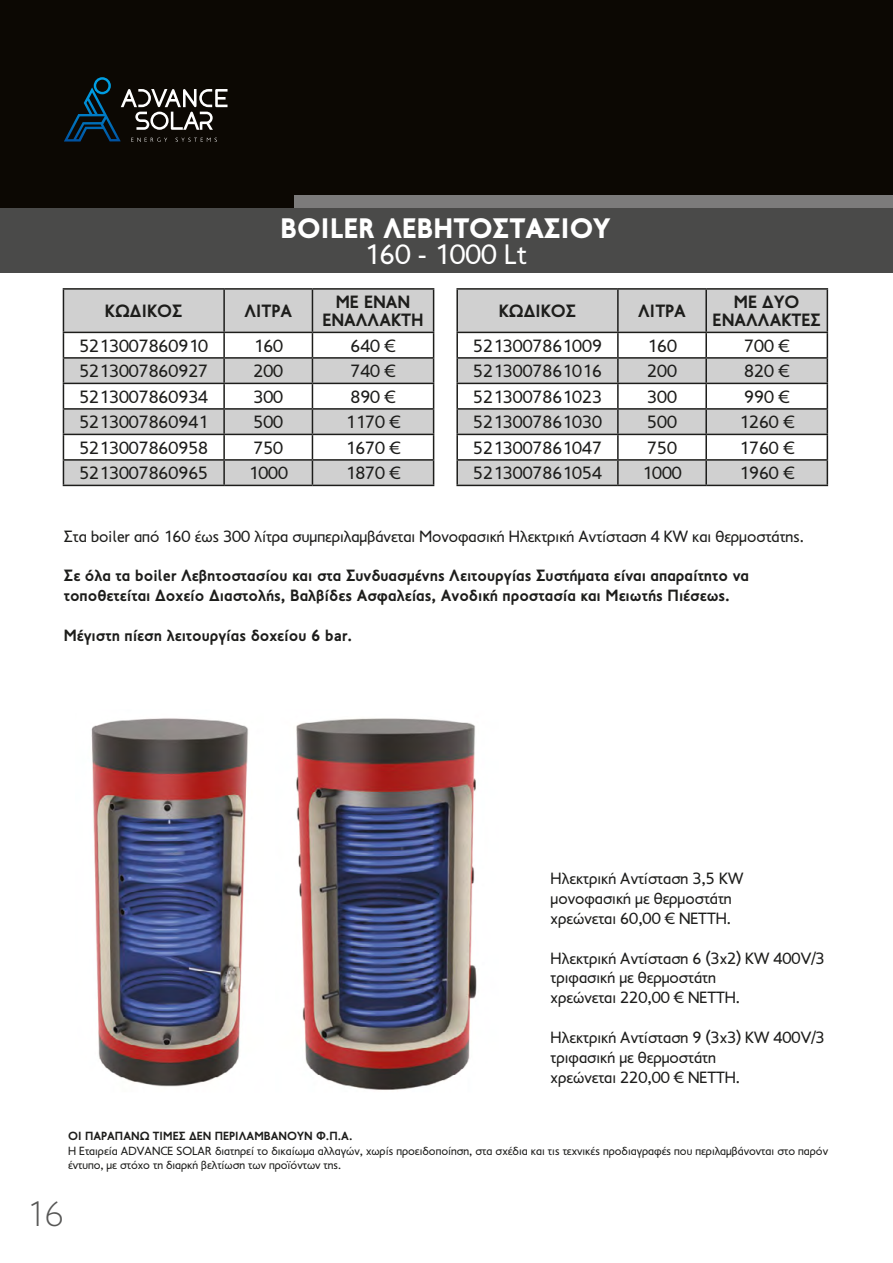
<style>
.page{position:relative;width:893px;height:1263px;background:#fff}
.page>*{position:absolute;margin:0;border:0;box-sizing:border-box;transform-origin:0 0}
.t1{font:100 36px "PF Transport";color:#575756}
.t2{font:900 28.5px "PF Transport";color:#fff}
.t3{font:28.5px "PF Transport";color:#fff}
.t4{font:18px "PF Transport";color:#1d1d1b}
.t5{font:700 18px/18px "PF Transport";color:#1d1d1b;text-align:center}
.t6{font:16.5px/19.8px "PF Transport";color:#1d1d1b}
.t7{font:700 16.5px/19.8px "PF Transport";color:#1d1d1b}
.t8{font:12px/14.4px "PF Transport";color:#1d1d1b}
.t9{font:700 12px "PF Transport";color:#1d1d1b}
</style>
<div class="page">
<div style="left:0;top:189px;width:893px;height:19px;background:#7c7b7b"></div>
<div style="left:0;top:0;width:893px;height:194px;background:#0c0803"></div>
<div style="left:0;top:0;width:293px;height:208px;background:#0c0803"></div>
<svg style="left:64px;top:77px;width:164px;height:65px"></svg>
<div style="left:0;top:209px;width:893px;height:64px;background:#4a4a49"></div>
<svg style="left:64px;top:290px;width:369px;height:195px;fill:#d0d0d0"></svg>
<hr style="left:63px;top:288px;width:161px;height:2px;background:#1d1d1b">
<hr style="left:63px;top:290px;width:1px;height:42px;background:#1d1d1b">
<hr style="left:224px;top:288px;width:88px;height:2px;background:#1d1d1b">
<hr style="left:223px;top:290px;width:2px;height:42px;background:#1d1d1b">
<hr style="left:312px;top:288px;width:122px;height:2px;background:#1d1d1b">
<hr style="left:312px;top:290px;width:1px;height:42px;background:#1d1d1b">
<hr style="left:433px;top:290px;width:1px;height:42px;background:#1d1d1b">
<hr style="left:63px;top:332px;width:161px;height:1px;background:#1d1d1b">
<hr style="left:224px;top:332px;width:88px;height:1px;background:#1d1d1b">
<hr style="left:223px;top:333px;width:2px;height:24px;background:#1d1d1b">
<hr style="left:312px;top:332px;width:122px;height:1px;background:#1d1d1b">
<hr style="left:63px;top:357px;width:161px;height:2px;background:#1d1d1b">
<hr style="left:224px;top:357px;width:88px;height:2px;background:#1d1d1b">
<hr style="left:223px;top:359px;width:2px;height:24px;background:#1d1d1b">
<hr style="left:312px;top:357px;width:122px;height:2px;background:#1d1d1b">
<hr style="left:63px;top:383px;width:161px;height:1px;background:#1d1d1b">
<hr style="left:224px;top:383px;width:88px;height:1px;background:#1d1d1b">
<hr style="left:223px;top:384px;width:2px;height:24px;background:#1d1d1b">
<hr style="left:312px;top:383px;width:122px;height:1px;background:#1d1d1b">
<hr style="left:63px;top:408px;width:161px;height:2px;background:#1d1d1b">
<hr style="left:224px;top:408px;width:88px;height:2px;background:#1d1d1b">
<hr style="left:223px;top:410px;width:2px;height:24px;background:#1d1d1b">
<hr style="left:312px;top:408px;width:122px;height:2px;background:#1d1d1b">
<hr style="left:63px;top:434px;width:161px;height:1px;background:#1d1d1b">
<hr style="left:224px;top:434px;width:88px;height:1px;background:#1d1d1b">
<hr style="left:223px;top:435px;width:2px;height:24px;background:#1d1d1b">
<hr style="left:312px;top:434px;width:122px;height:1px;background:#1d1d1b">
<hr style="left:63px;top:459px;width:161px;height:2px;background:#1d1d1b">
<svg style="left:63px;top:333px;width:1px;height:152px"></svg>
<hr style="left:224px;top:459px;width:88px;height:2px;background:#1d1d1b">
<hr style="left:223px;top:461px;width:2px;height:24px;background:#1d1d1b">
<hr style="left:312px;top:459px;width:122px;height:2px;background:#1d1d1b">
<svg style="left:312px;top:333px;width:1px;height:152px"></svg>
<svg style="left:433px;top:333px;width:1px;height:152px"></svg>
<hr style="left:63px;top:485px;width:161px;height:1px;background:#1d1d1b">
<hr style="left:224px;top:485px;width:88px;height:1px;background:#1d1d1b">
<hr style="left:312px;top:485px;width:122px;height:1px;background:#1d1d1b">
<svg style="left:458px;top:290px;width:369px;height:195px;fill:#d0d0d0"></svg>
<hr style="left:456px;top:288px;width:162px;height:2px;background:#1d1d1b">
<hr style="left:456px;top:290px;width:2px;height:42px;background:#1d1d1b">
<hr style="left:618px;top:288px;width:88px;height:2px;background:#1d1d1b">
<hr style="left:617px;top:290px;width:2px;height:42px;background:#1d1d1b">
<hr style="left:706px;top:288px;width:122px;height:2px;background:#1d1d1b">
<hr style="left:705px;top:290px;width:2px;height:42px;background:#1d1d1b">
<hr style="left:827px;top:290px;width:1px;height:42px;background:#1d1d1b">
<hr style="left:456px;top:332px;width:162px;height:1px;background:#1d1d1b">
<hr style="left:456px;top:333px;width:2px;height:24px;background:#1d1d1b">
<hr style="left:618px;top:332px;width:88px;height:1px;background:#1d1d1b">
<hr style="left:617px;top:333px;width:2px;height:24px;background:#1d1d1b">
<hr style="left:706px;top:332px;width:122px;height:1px;background:#1d1d1b">
<hr style="left:705px;top:333px;width:2px;height:24px;background:#1d1d1b">
<hr style="left:456px;top:357px;width:162px;height:2px;background:#1d1d1b">
<hr style="left:456px;top:359px;width:2px;height:24px;background:#1d1d1b">
<hr style="left:618px;top:357px;width:88px;height:2px;background:#1d1d1b">
<hr style="left:617px;top:359px;width:2px;height:24px;background:#1d1d1b">
<hr style="left:706px;top:357px;width:122px;height:2px;background:#1d1d1b">
<hr style="left:705px;top:359px;width:2px;height:24px;background:#1d1d1b">
<hr style="left:456px;top:383px;width:162px;height:1px;background:#1d1d1b">
<hr style="left:456px;top:384px;width:2px;height:24px;background:#1d1d1b">
<hr style="left:618px;top:383px;width:88px;height:1px;background:#1d1d1b">
<hr style="left:617px;top:384px;width:2px;height:24px;background:#1d1d1b">
<hr style="left:706px;top:383px;width:122px;height:1px;background:#1d1d1b">
<hr style="left:705px;top:384px;width:2px;height:24px;background:#1d1d1b">
<hr style="left:456px;top:408px;width:162px;height:2px;background:#1d1d1b">
<hr style="left:456px;top:410px;width:2px;height:24px;background:#1d1d1b">
<hr style="left:618px;top:408px;width:88px;height:2px;background:#1d1d1b">
<hr style="left:617px;top:410px;width:2px;height:24px;background:#1d1d1b">
<hr style="left:706px;top:408px;width:122px;height:2px;background:#1d1d1b">
<hr style="left:705px;top:410px;width:2px;height:24px;background:#1d1d1b">
<hr style="left:456px;top:434px;width:162px;height:1px;background:#1d1d1b">
<hr style="left:456px;top:435px;width:2px;height:24px;background:#1d1d1b">
<hr style="left:618px;top:434px;width:88px;height:1px;background:#1d1d1b">
<hr style="left:617px;top:435px;width:2px;height:24px;background:#1d1d1b">
<hr style="left:706px;top:434px;width:122px;height:1px;background:#1d1d1b">
<hr style="left:705px;top:435px;width:2px;height:24px;background:#1d1d1b">
<hr style="left:456px;top:459px;width:162px;height:2px;background:#1d1d1b">
<hr style="left:456px;top:461px;width:2px;height:24px;background:#1d1d1b">
<hr style="left:618px;top:459px;width:88px;height:2px;background:#1d1d1b">
<hr style="left:617px;top:461px;width:2px;height:24px;background:#1d1d1b">
<hr style="left:706px;top:459px;width:122px;height:2px;background:#1d1d1b">
<hr style="left:705px;top:461px;width:2px;height:24px;background:#1d1d1b">
<svg style="left:827px;top:333px;width:1px;height:152px"></svg>
<hr style="left:456px;top:485px;width:162px;height:1px;background:#1d1d1b">
<hr style="left:618px;top:485px;width:88px;height:1px;background:#1d1d1b">
<hr style="left:706px;top:485px;width:122px;height:1px;background:#1d1d1b">
<img style="left:91px;top:718px;width:157px;height:369px">
<img style="left:296px;top:718px;width:181px;height:372px">
<h2 class="t2" style="left:281px;top:212px;width:331px">BOILER ΛΕΒΗΤΟΣΤΑΣΙΟΥ</h2>
<h2 class="t3" style="left:364px;top:238px;width:165px">160 - 1000 Lt</h2>
<p class="t5" style="left:105px;top:302px;width:79px">ΚΩΔΙΚΟΣ</p>
<p class="t5" style="left:244px;top:302px;width:49px">ΛΙΤΡΑ</p>
<p class="t5" style="left:322px;top:293px;width:103px">ΜΕ ΕΝΑΝ<br>ΕΝΑΛΛΑΚΤΗ</p>
<p class="t4" style="left:79px;top:336px;width:130px">5213007860910</p>
<p class="t4" style="left:253px;top:336px;width:31px">160</p>
<p class="t4" style="left:350px;top:336px;width:47px">640 €</p>
<p class="t4" style="left:79px;top:361px;width:130px">5213007860927</p>
<p class="t4" style="left:253px;top:361px;width:31px">200</p>
<p class="t4" style="left:350px;top:361px;width:47px">740 €</p>
<p class="t4" style="left:79px;top:387px;width:130px">5213007860934</p>
<p class="t4" style="left:253px;top:387px;width:31px">300</p>
<p class="t4" style="left:350px;top:387px;width:47px">890 €</p>
<p class="t4" style="left:79px;top:412px;width:130px">5213007860941</p>
<p class="t4" style="left:253px;top:412px;width:31px">500</p>
<p class="t4" style="left:345px;top:412px;width:57px">1170 €</p>
<p class="t4" style="left:79px;top:438px;width:130px">5213007860958</p>
<p class="t4" style="left:253px;top:438px;width:31px">750</p>
<p class="t4" style="left:345px;top:438px;width:57px">1670 €</p>
<p class="t4" style="left:79px;top:463px;width:130px">5213007860965</p>
<p class="t4" style="left:248px;top:463px;width:41px">1000</p>
<p class="t4" style="left:345px;top:463px;width:57px">1870 €</p>
<p class="t5" style="left:499px;top:302px;width:79px">ΚΩΔΙΚΟΣ</p>
<p class="t5" style="left:638px;top:302px;width:49px">ΛΙΤΡΑ</p>
<p class="t5" style="left:713px;top:293px;width:110px">ΜΕ ΔΥΟ<br>ΕΝΑΛΛΑΚΤΕΣ</p>
<p class="t4" style="left:473px;top:336px;width:130px">5213007861009</p>
<p class="t4" style="left:647px;top:336px;width:31px">160</p>
<p class="t4" style="left:744px;top:336px;width:47px">700 €</p>
<p class="t4" style="left:473px;top:361px;width:130px">5213007861016</p>
<p class="t4" style="left:647px;top:361px;width:31px">200</p>
<p class="t4" style="left:744px;top:361px;width:47px">820 €</p>
<p class="t4" style="left:473px;top:387px;width:130px">5213007861023</p>
<p class="t4" style="left:647px;top:387px;width:31px">300</p>
<p class="t4" style="left:744px;top:387px;width:47px">990 €</p>
<p class="t4" style="left:473px;top:412px;width:130px">5213007861030</p>
<p class="t4" style="left:647px;top:412px;width:31px">500</p>
<p class="t4" style="left:739px;top:412px;width:57px">1260 €</p>
<p class="t4" style="left:473px;top:438px;width:130px">5213007861047</p>
<p class="t4" style="left:647px;top:438px;width:31px">750</p>
<p class="t4" style="left:739px;top:438px;width:57px">1760 €</p>
<p class="t4" style="left:473px;top:463px;width:130px">5213007861054</p>
<p class="t4" style="left:642px;top:463px;width:41px">1000</p>
<p class="t4" style="left:739px;top:463px;width:57px">1960 €</p>
<p class="t6" style="left:64px;top:526px;width:742px">Στα boiler από 160 έως 300 λίτρα συμπεριλαμβάνεται Μονοφασική Ηλεκτρική Αντίσταση 4 KW και θερμοστάτης.</p>
<p class="t7" style="left:64px;top:566px;width:687px">Σε όλα τα boiler Λεβητοστασίου και στα Συνδυασμένης Λειτουργίας Συστήματα είναι απαραίτητο να τοποθετείται Δοχείο Διαστολής, Βαλβίδες Ασφαλείας, Ανοδική προστασία και Mειωτής Πιέσεως.</p>
<p class="t7" style="left:64px;top:625px;width:290px">Μέγιστη πίεση λειτουργίας δοχείου 6 bar.</p>
<p class="t9" style="left:68px;top:1129px;width:286px">ΟΙ ΠΑΡΑΠΑΝΩ ΤΙΜΕΣ ΔΕΝ ΠΕΡΙΛΑΜΒΑΝΟΥΝ Φ.Π.Α.</p>
<p class="t6" style="left:551px;top:869px;width:194px">Ηλεκτρική Αντίσταση 3,5 KW μονοφασική με θερμοστάτη χρεώνεται 60,00 € ΝΕΤΤΗ.</p>
<p class="t6" style="left:551px;top:948px;width:275px">Ηλεκτρική Αντίσταση 6 (3x2) KW 400V/3 τριφασική με θερμοστάτη<br>χρεώνεται 220,00 € ΝΕΤΤΗ.</p>
<p class="t6" style="left:551px;top:1027px;width:275px">Ηλεκτρική Αντίσταση 9 (3x3) KW 400V/3 τριφασική με θερμοστάτη<br>χρεώνεται 220,00 € ΝΕΤΤΗ.</p>
<p class="t8" style="left:68px;top:1144px;width:762px">Η Εταιρεία ADVANCE SOLAR διατηρεί το δικαίωμα αλλαγών, χωρίς προειδοποίηση, στα σχέδια και τις τεχνικές προδιαγραφές που περιλαμβάνονται στο παρόν έντυπο, με στόχο τη διαρκή βελτίωση των προϊόντων της.</p>
<h1 class="t1" style="left:26px;top:1193px;width:40px">16</h1>
</div>
